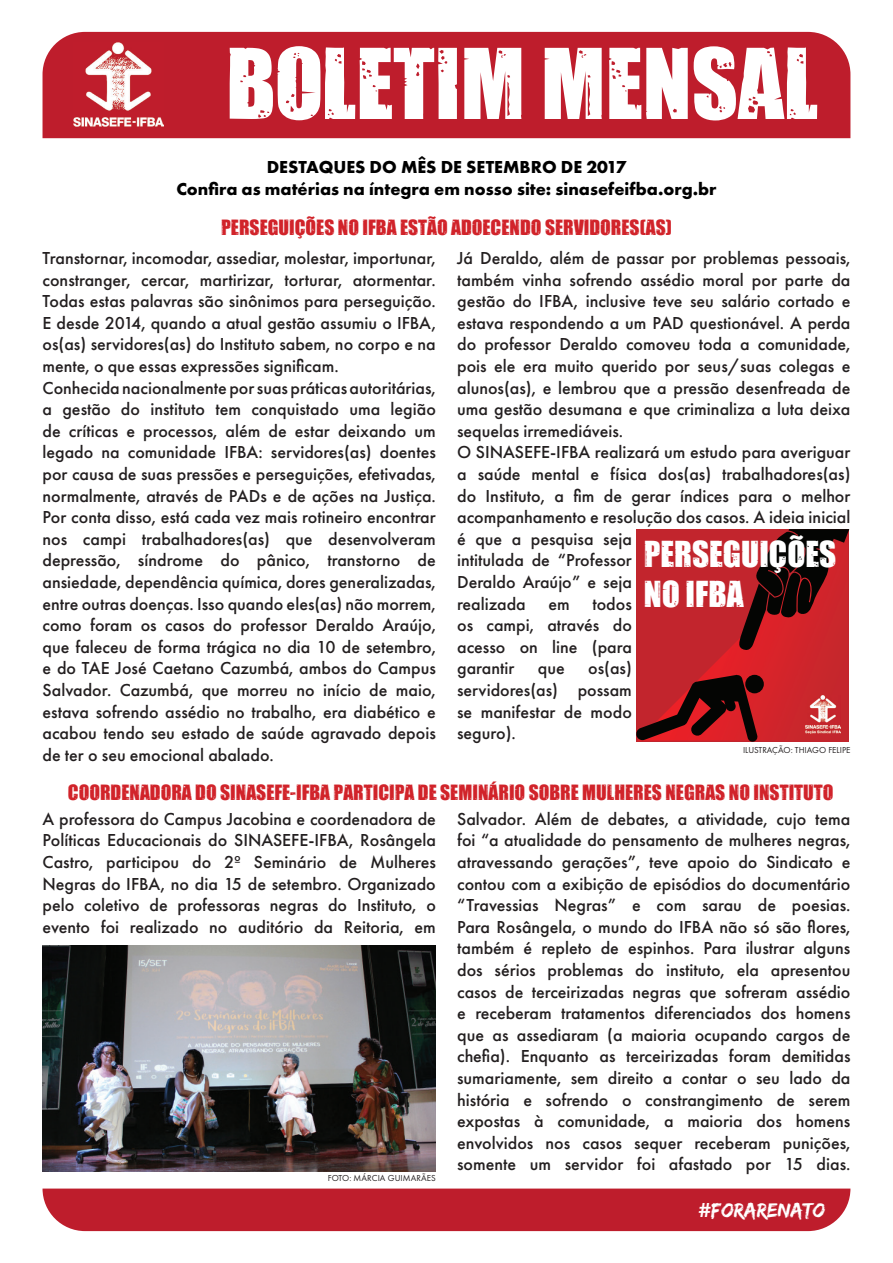
<style>
.page{position:relative;width:893px;height:1263px;background:#fff}
.page>*{position:absolute;margin:0;border:0;box-sizing:border-box;transform-origin:0 0}
.t1{font:90px "Impacted 20";color:#fff}
.t2{font:33.15px/39.8px "Impacted 20";color:#fff}
.t3{font:21px "Edo SZ";color:#fff}
.t4{font:19.5px "Impacted 20";color:#d1232a}
.t5{font:500 18px/21.6px "Futura PT";color:#231f20;text-align:justify}
.t6{font:700 18px/21.6px "Futura PT";color:#000;text-align:center}
.t7{font:9px "Futura PT";color:#231f20}
.s1{font-family:"Futura PT";font-weight:500}
</style>
<div class="page">
<div style="left:43px;top:32px;width:807px;height:106px;background:#be1d2c"></div>
<div style="left:43px;top:1188px;width:807px;height:43px;background:#be1d2c"></div>
<img style="left:43px;top:945px;width:392px;height:227px">
<img style="left:74px;top:43px;width:89px;height:85px">
<img style="left:637px;top:530px;width:211px;height:211px">
<div style="left:745px;top:675px;width:19px;height:18px;background:#040503;border-radius:50%"></div>
<svg style="left:636px;top:675px;width:122px;height:67px;background:#7e161a"></svg>
<svg style="left:737px;top:529px;width:112px;height:124px;background:#7b171b"></svg>
<img style="left:806px;top:696px;width:34px;height:37px">
<h1 class="t1" style="left:226px;top:14px;width:593px">BOLETIM MENSAL</h1>
<p class="t6" style="left:176px;top:156px;width:542px">DESTAQUES DO MÊS DE SETEMBRO DE 2017<br>Confira as matérias na íntegra em nosso site: sinasefeifba.org.br</p>
<p class="t4" style="left:221px;top:212px;width:452px">PERSEGUIÇÕES NO IFBA ESTÃO ADOECENDO SERVIDORES(AS)</p>
<p class="t5" style="left:43px;top:247px;width:395px;text-align:left">Transtornar, incomodar, assediar, molestar, importunar, constranger, cercar, martirizar, torturar, atormentar.<br>Todas estas palavras são sinônimos para perseguição.<br>E desde 2014, quando a atual gestão assumiu o IFBA, os(as) servidores(as) do Instituto sabem, no corpo e na mente, o que essas expressões significam.<br>Conhecida nacionalmente por suas práticas autoritárias, a gestão do instituto tem conquistado uma legião de críticas e processos, além de estar deixando um legado na comunidade IFBA: servidores(as) doentes por causa de suas pressões e perseguições, efetivadas, normalmente, através de PADs e de ações na Justiça.<br>Por conta disso, está cada vez mais rotineiro encontrar nos campi trabalhadores(as) que desenvolveram depressão, síndrome do pânico, transtorno de ansiedade, dependência química, dores generalizadas, entre outras doenças. Isso quando eles(as) não morrem, como foram os casos do professor Deraldo Araújo, que faleceu de forma trágica no dia 10 de setembro, e do TAE José Caetano Cazumbá, ambos do Campus Salvador. Cazumbá, que morreu no início de maio, estava sofrendo assédio no trabalho, era diabético e acabou tendo seu estado de saúde agravado depois de ter o seu emocional abalado.</p>
<p class="t5" style="left:457px;top:247px;width:395px;text-align:left">Já Deraldo, além de passar por problemas pessoais, também vinha sofrendo assédio moral por parte da gestão do IFBA, inclusive teve seu salário cortado e estava respondendo a um PAD questionável. A perda do professor Deraldo comoveu toda a comunidade, pois ele era muito querido por seus/suas colegas e alunos(as), e lembrou que a pressão desenfreada de uma gestão desumana e que criminaliza a luta deixa sequelas irremediáveis.<br>O SINASEFE-IFBA realizará um estudo para averiguar a saúde mental e física dos(as) trabalhadores(as) do Instituto, a fim de gerar índices para o melhor acompanhamento e resolução dos casos. A ideia inicial é que a pesquisa seja<br>intitulada de “Professor<br>Deraldo Araújo” e seja<br>realizada</p>
<h2 class="t2" style="left:644px;top:533px;width:194px">PERSEGUIÇÕES<br>NO IFBA</h2>
<p class="t5" style="left:457px;top:593px;width:176px;text-indent:135px">todos os campi, através do acesso on line (para garantir</p>
<p class="t5" style="left:548px;top:593px;width:23px">em</p>
<p class="t5" style="left:457px;top:658px;width:176px;text-indent:131px">os(as) servidores(as) possam se manifestar de modo seguro).</p>
<p class="t5" style="left:538px;top:658px;width:28px">que</p>
<p class="t7" style="left:743px;top:744px;width:109px">ILUSTRAÇÃO: THIAGO FELIPE</p>
<p class="t4" style="left:68px;top:777px;width:767px">COORDENADORA DO SINASEFE-IFBA PARTICIPA DE SEMINÁRIO SOBRE MULHERES NEGRAS NO INSTITUTO</p>
<p class="t5" style="left:43px;top:808px;width:395px">A professora do Campus Jacobina e coordenadora de Políticas Educacionais do SINASEFE-IFBA, Rosângela Castro, participou do 2º Seminário de Mulheres Negras do IFBA, no dia 15 de setembro. Organizado pelo coletivo de professoras negras do Instituto, o evento foi realizado no auditório da Reitoria, em</p>
<p class="t5" style="left:457px;top:808px;width:395px">Salvador. Além de debates, a atividade, cujo tema foi “a atualidade do pensamento de mulheres negras, atravessando gerações”, teve apoio do Sindicato e contou com a exibição de episódios do documentário “Travessias Negras” e com sarau de poesias.<br>Para Rosângela, o mundo do IFBA não só são flores, também é repleto de espinhos. Para ilustrar alguns dos sérios problemas do instituto, ela apresentou casos de terceirizadas negras que sofreram assédio e receberam tratamentos diferenciados dos homens que as assediaram (a maioria ocupando cargos de chefia). Enquanto as terceirizadas foram demitidas sumariamente, sem direito a contar o seu lado da história e sofrendo o constrangimento de serem expostas à comunidade, a maioria dos homens envolvidos nos casos sequer receberam punições, somente um servidor foi afastado por 15 dias.</p>
<p class="t7" style="left:328px;top:1173px;width:110px">FOTO: MÁRCIA GUIMARÃES</p>
<p class="t3" style="left:675px;top:1198px;width:152px">##<span class="s1">#</span>FORARENATO</p>
</div>
